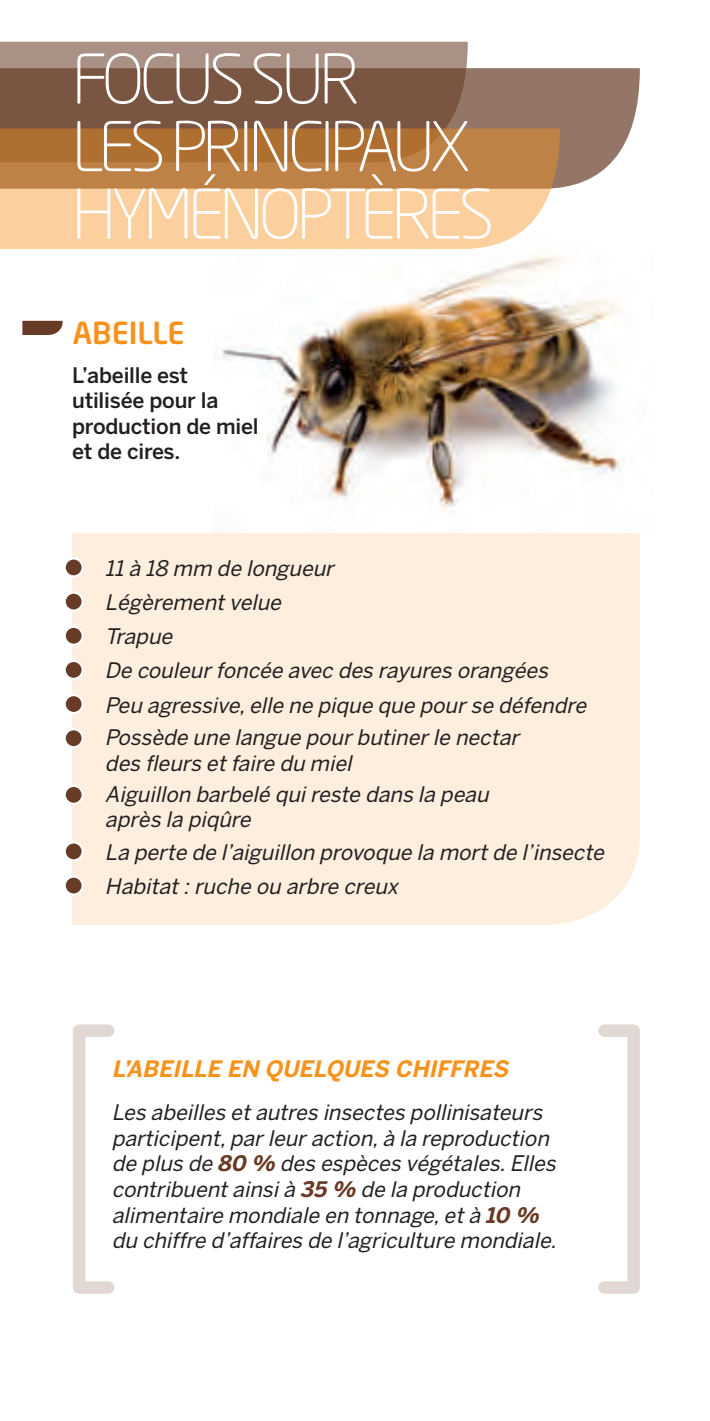
<style>
.page{position:relative;width:710px;height:1421px;background:#fff}
.page>*{position:absolute;margin:0;border:0;box-sizing:border-box;transform-origin:0 0}
.t1{font:300 67.5px/67.5px "Neo Sans Pro";letter-spacing:-.07em;color:#fff}
.t2{font:500 30px "Neo Sans Pro";color:#f7931d}
.t3{font:italic 700 22.5px "Benton Sans";color:#f7931d}
.t4{font:italic 21.25px/33.8px "Benton Sans";color:#231f20}
.t5{font:500 21.25px/25.5px "Benton Sans";letter-spacing:-.01em;color:#231f20}
.s1{font-weight:700;color:#673b25}
</style>
<div class="page">
<img style="left:213px;top:255px;width:411px;height:255px">
<div style="left:72px;top:533px;width:567px;height:391px;background:#fdeedd"></div>
<svg style="left:467px;top:68px;width:172px;height:120px;background:#a18779"></svg>
<svg style="left:0;top:42px;width:467px;height:86px;background:#886756"></svg>
<svg style="left:0;top:128px;width:559px;height:121px;background:#d8a570"></svg>
<div style="left:65px;top:558px;width:18px;height:18px;background:#673b25;border-radius:50%"></div>
<div style="left:64px;top:557px;width:20px;height:20px;border:2px solid #fff;border-radius:50%"></div>
<div style="left:65px;top:592px;width:18px;height:18px;background:#673b25;border-radius:50%"></div>
<div style="left:64px;top:591px;width:20px;height:20px;border:2px solid #fff;border-radius:50%"></div>
<svg style="left:65px;top:626px;width:18px;height:18px"></svg>
<div style="left:64px;top:625px;width:20px;height:20px;border:2px solid #fff;border-radius:50%"></div>
<div style="left:65px;top:661px;width:18px;height:17px;background:#673b25;border-radius:50%"></div>
<div style="left:64px;top:660px;width:20px;height:19px;border:2px solid #fff;border-radius:50%"></div>
<div style="left:65px;top:695px;width:18px;height:18px;background:#673b25;border-radius:50%"></div>
<div style="left:64px;top:694px;width:20px;height:20px;border:2px solid #fff;border-radius:50%"></div>
<div style="left:65px;top:729px;width:18px;height:18px;background:#673b25;border-radius:50%"></div>
<div style="left:64px;top:728px;width:20px;height:20px;border:2px solid #fff;border-radius:50%"></div>
<svg style="left:65px;top:785px;width:18px;height:18px"></svg>
<div style="left:64px;top:784px;width:20px;height:20px;border:2px solid #fff;border-radius:50%"></div>
<div style="left:65px;top:842px;width:18px;height:18px;background:#673b25;border-radius:50%"></div>
<div style="left:64px;top:841px;width:20px;height:20px;border:2px solid #fff;border-radius:50%"></div>
<div style="left:65px;top:876px;width:18px;height:18px;background:#673b25;border-radius:50%"></div>
<div style="left:64px;top:875px;width:20px;height:20px;border:2px solid #fff;border-radius:50%"></div>
<svg style="left:22px;top:321px;width:40px;height:14px"></svg>
<h1 class="t1" style="left:72px;top:45px;width:423px">FOCUS SUR<br>LES PRINCIPAUX<br>HYMÉNOPTÈRES</h1>
<h2 class="t2" style="left:73px;top:314px;width:113px">ABEILLE</h2>
<p class="t5" style="left:72px;top:362px;width:188px">L’abeille est utilisée pour la production de miel et de cires.</p>
<p class="t4" style="left:105px;top:551px;width:487px">11à 18 mm de longueur<br>Légèrementvelue<br>Trapue<br>De couleurfoncée avec des rayures orangées<br>Peu agressive,elle ne pique que pourse défendre<br>Possède une langue pourbutinerle nectar</p>
<p class="t4" style="left:105px;top:747px;width:390px;line-height:31px">des fleurs etfaire du miel<br>Aiguillon barbelé quireste dans la peau</p>
<p class="t4" style="left:105px;top:802px;width:505px">après la piqûre<br>La perte de l’aiguillon provoque la mortde l’insecte<br>Habitat:ruche ou arbre creux</p>
<p class="t3" style="left:112px;top:1055px;width:403px">L’ABEILLE EN QUELQUES CHIFFRES</p>
<p class="t4" style="left:112px;top:1099px;width:450px;line-height:25.5px">Les abeilles etautres insectes pollinisateurs participent,parleuraction,à la reproduction de plus de <span class="s1">80 %</span> des espèces végétales.Elles contribuentainsià <span class="s1">35 %</span> de la production alimentaire mondiale en tonnage,età <span class="s1">10 % </span>du chiffre d’affaires de l’agriculture mondiale.</p>
</div>
